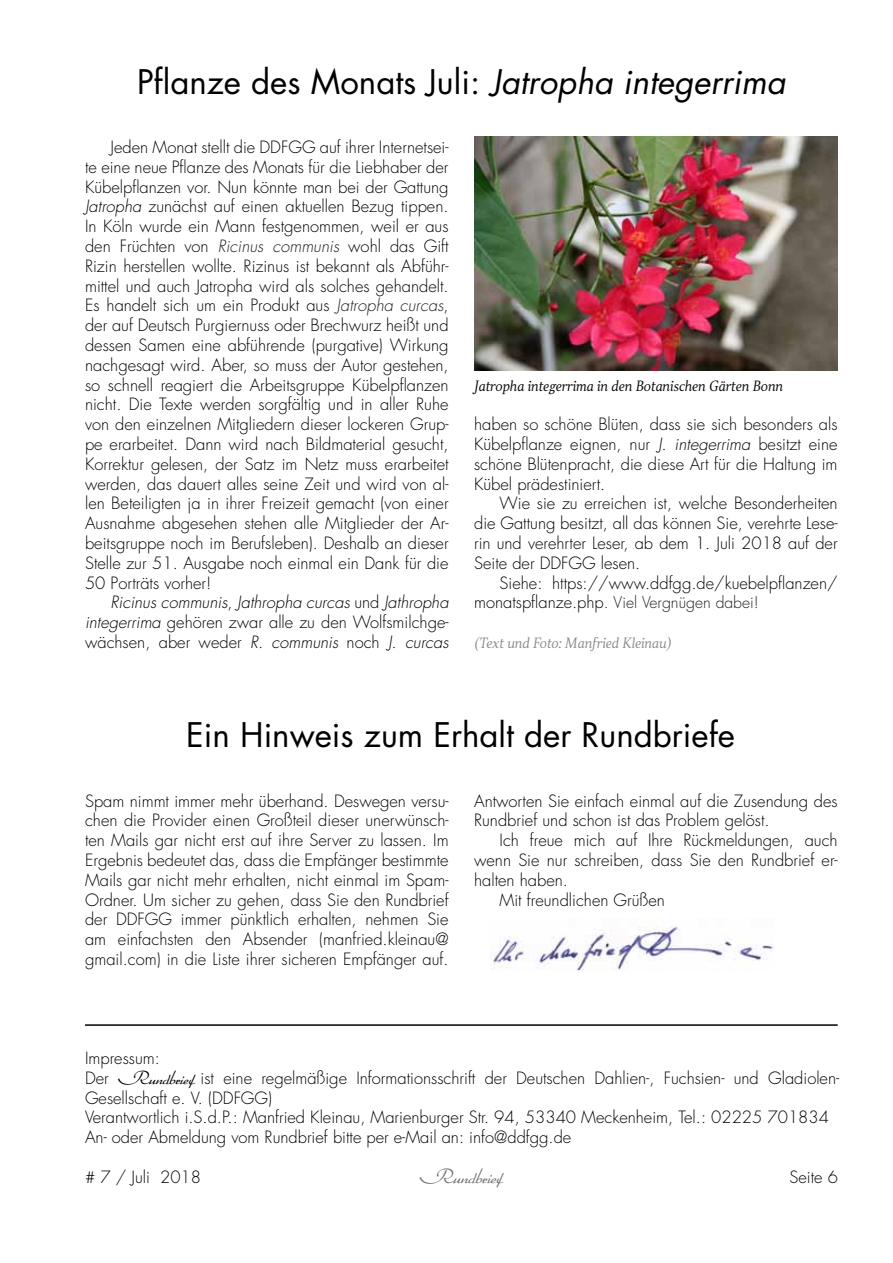
<style>
.page{position:relative;width:893px;height:1263px;background:#fff}
.page>*{position:absolute;margin:0;border:0;box-sizing:border-box;transform-origin:0 0}
.t1{font:33px "Futura Std";color:#000}
.t2{font:300 19.5px "Arabella Pro";color:#707172}
.t3{font:300 16.5px/19.8px "Futura Std";color:#000;text-align:justify}
.t4{font:italic 300 16.5px/19.8px "Futura Std";color:#000;text-align:justify}
.t5{font:300 15.75px "Futura Std";color:#222}
.t6{font:italic 300 13.5px "TT Jenevers";color:#000}
.t7{font:italic 300 13.5px "TT Jenevers";color:#87888a}
.s1{font-style:italic}
.s2{font-style:italic;color:#222}
.s3{font-style:normal}
.s4{font-size:16.5px;color:#000}
.s5{font-family:"Arabella Pro";font-size:18px}
</style>
<div class="page">
<hr style="left:85px;top:1024px;width:753px;height:2px;background:#000">
<img style="left:474px;top:137px;width:364px;height:234px">
<img style="left:490px;top:926px;width:283px;height:46px">
<h1 class="t1" style="left:137px;top:60px;width:650px">Pflanze des Monats Juli: <span class="s1">Jatropha integerrima</span></h1>
<p class="t3" style="left:85px;top:138px;width:365px;text-indent:26px">Jeden Monat stellt die DDFGG auf ihrer Internetsei&shy;te eine neue Pflanze des Monats für die Liebhaber der Kübelpflanzen vor. Nun könnte man bei der Gattung <span class="s1">Jatropha</span> zunächst auf einen aktuellen Bezug tippen.<br>In Köln wurde ein Mann festgenommen, weil er aus den Früchten von <span class="s2">Ricinus communis</span> wohl das Gift Rizin herstellen wollte. Rizinus ist bekannt als Abführ&shy;mittel und auch Jatropha wird als solches gehandelt.<br>Es handelt sich um ein Produkt aus <span class="s2">Jatropha curcas</span>, der auf Deutsch Purgiernuss oder Brechwurz heißt und dessen Samen eine abführende (purgative) Wirkung nachgesagt wird. Aber, so muss der Autor gestehen, so schnell reagiert die Arbeitsgruppe Kübelpflanzen nicht. Die Texte werden sorgfältig und in aller Ruhe von den einzelnen Mitgliedern dieser lockeren Grup&shy;pe erarbeitet. Dann wird nach Bildmaterial gesucht, Korrektur gelesen, der Satz im Netz muss erarbeitet werden, das dauert alles seine Zeit und wird von al&shy;len Beteiligten ja in ihrer Freizeit gemacht (von einer Ausnahme abgesehen stehen alle Mitglieder der Ar&shy;beitsgruppe noch im Berufsleben). Deshalb an dieser Stelle zur 51. Ausgabe noch einmal ein Dank für die 50 Porträts vorher!</p>
<p class="t4" style="left:85px;top:593px;width:365px;text-indent:26px">Ricinus communis<span class="s3">,</span> Jathropha curcas <span class="s3">und</span> Jathropha integerrima <span class="s3">gehören zwar alle zu den Wolfsmilchge&shy;wächsen, aber weder</span> R. communis <span class="s3">noch</span> J. curcas</p>
<p class="t6" style="left:474px;top:377px;width:311px">Jatropha integerrima in den Botanischen Gärten Bonn</p>
<p class="t3" style="left:474px;top:415px;width:365px">haben so schöne Blüten, dass sie sich besonders als Kübelpflanze eignen, nur <span class="s1">J. integerrima</span> besitzt eine schöne Blütenpracht, die diese Art für die Haltung im Kübel prädestiniert.</p>
<p class="t3" style="left:474px;top:494px;width:365px;text-indent:26px">Wie sie zu erreichen ist, welche Besonderheiten die Gattung besitzt, all das können Sie, verehrte Lese&shy;rin und verehrter Leser, ab dem 1. Juli 2018 auf der Seite der DDFGG lesen.</p>
<p class="t3" style="left:500px;top:573px;width:340px">Siehe: https://www.ddfgg.de/kuebelpflanzen/</p>
<p class="t5" style="left:474px;top:593px;width:286px"><span class="s4">monatspflanze.php</span>. Viel Vergnügen dabei!</p>
<p class="t7" style="left:474px;top:634px;width:199px">(Text und Foto: Manfried Kleinau)</p>
<h1 class="t1" style="left:186px;top:714px;width:550px">Ein Hinweis zum Erhalt der Rundbriefe</h1>
<p class="t3" style="left:85px;top:791px;width:365px">Spam nimmt immer mehr überhand. Deswegen versu&shy;chen die Provider einen Großteil dieser unerwünsch&shy;ten Mails gar nicht erst auf ihre Server zu lassen. Im Ergebnis bedeutet das, dass die Empfänger bestimmte Mails gar nicht mehr erhalten, nicht einmal im Spam-Ordner. Um sicher zu gehen, dass Sie den Rundbrief der DDFGG immer pünktlich erhalten, nehmen Sie am einfachsten den Absender (manfried.kleinau@ gmail.com) in die Liste ihrer sicheren Empfänger auf.</p>
<p class="t3" style="left:474px;top:791px;width:365px">Antworten Sie einfach einmal auf die Zusendung des<br>Rundbrief und schon ist das Problem gelöst.</p>
<p class="t3" style="left:500px;top:831px;width:340px">Ich freue mich auf Ihre Rückmeldungen, auch</p>
<p class="t3" style="left:474px;top:850px;width:365px">wenn Sie nur schreiben, dass Sie den Rundbrief er-</p>
<p class="t3" style="left:474px;top:870px;width:95px">halten haben.</p>
<p class="t3" style="left:500px;top:890px;width:167px">Mit freundlichen Grüßen</p>
<p class="t3" style="left:85px;top:1048px;width:756px;text-align:left">Impressum:<br>Der <span class="s5">Rundbrief</span> ist eine regelmäßige Informationsschrift der Deutschen Dahlien-, Fuchsien- und Gladiolen-Gesellschaft e. V. (DDFGG)<br>Verantwortlich i.S.d.P.: Manfried Kleinau, Marienburger Str. 94, 53340 Meckenheim, Tel.: 02225 701834<br>An- oder Abmeldung vom Rundbrief bitte per e-Mail an: info@ddfgg.de</p>
<p class="t2" style="left:420px;top:1165px;width:84px">Rundbrief</p>
<p class="t3" style="left:85px;top:1167px;width:118px"># 7 / Juli 2018</p>
<p class="t3" style="left:790px;top:1167px;width:50px">Seite 6</p>
</div>
